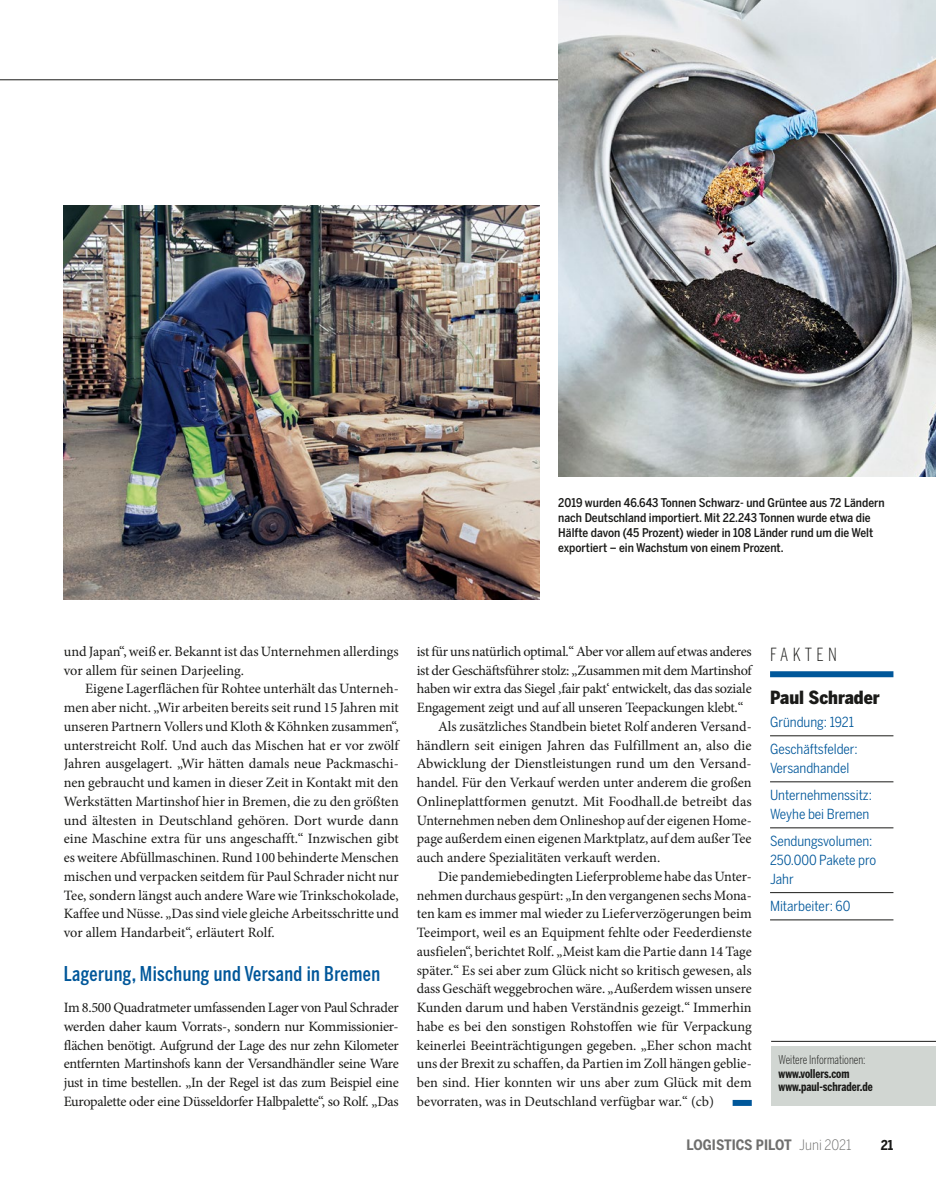
<style>
.page{position:relative;width:936px;height:1191px;background:#fff}
.page>*{position:absolute;margin:0;border:0;box-sizing:border-box;transform-origin:0 0}
.t1{font:500 20.25px "Benton Sans Compressed";letter-spacing:.02em;color:#00579a}
.t2{font:900 18px "Benton Sans Condensed";color:#1a1a18}
.t3{font:300 18px "Benton Sans Compressed";letter-spacing:.24em;color:#1a1a18}
.t4{font:14.25px/18.8px "Minion Pro";letter-spacing:-.005em;color:#1a1a18;text-align:justify}
.t5{font:700 14.25px "Benton Sans Condensed";color:#6f6f6e}
.t6{font:13.8px/27.3px "Benton Sans Condensed";color:#00579a}
.t7{font:700 13.5px "Benton Sans Condensed";color:#1a1a18}
.t8{font:500 12px/15px "Benton Sans Condensed";color:#1a1a18}
.t9{font:700 12px/13.5px "Benton Sans Compressed";color:#1a1a18}
.t10{font:300 12px "Benton Sans Compressed";color:#1a1a18}
.s1{font-weight:300}
</style>
<div class="page">
<div style="left:732px;top:1100px;width:19px;height:6px;background:#00579a"></div>
<div style="left:770px;top:671px;width:123px;height:6px;background:#00579a"></div>
<hr style="left:770px;top:735px;width:123px;height:1px;background:#1a1a18">
<hr style="left:770px;top:781px;width:123px;height:1px;background:#1a1a18">
<hr style="left:770px;top:827px;width:123px;height:1px;background:#1a1a18">
<hr style="left:770px;top:892px;width:123px;height:1px;background:#1a1a18">
<hr style="left:770px;top:919px;width:123px;height:1px;background:#1a1a18">
<div style="left:771px;top:1046px;width:164px;height:60px;background:#d1d6d2"></div>
<hr style="left:771px;top:1041px;width:164px;height:1px;background:#1a1a18">
<hr style="left:0;top:80px;width:935px;height:1px;background:#1a1a18">
<img style="left:64px;top:206px;width:475px;height:393px">
<img style="left:559px;top:0;width:376px;height:476px">
<p class="t8" style="left:558px;top:495px;width:328px">2019 wurden 46.643 Tonnen Schwarz- und Grüntee aus 72 Ländern nach Deutschland importiert. Mit 22.243 Tonnen wurde etwa die Hälfte davon (45 Prozent) wieder in 108 Länder rund um die Welt exportiert – ein Wachstum von einem Prozent.</p>
<p class="t4" style="left:64px;top:642px;width:336px">und Japan“, weiß er. Bekannt ist das Unternehmen allerdings vor allem für seinen Darjeeling.</p>
<p class="t4" style="left:64px;top:679px;width:336px;text-indent:21px">Eigene Lagerflächen für Rohtee unterhält das Unterneh&shy;men aber nicht. „Wir arbeiten bereits seit rund 15 Jahren mit unseren Partnern Vollers und Kloth &amp; Köhnken zusammen“, unterstreicht Rolf. Und auch das Mischen hat er vor zwölf Jahren ausgelagert. „Wir hätten damals neue Packmaschi&shy;nen gebraucht und kamen in dieser Zeit in Kontakt mit den Werkstätten Martinshof hier in Bremen, die zu den größten und ältesten in Deutschland gehören. Dort wurde dann eine Maschine extra für uns angeschafft.“ Inzwischen gibt es weitere Abfüllmaschinen. Rund 100 behinderte Menschen mischen und verpacken seitdem für Paul Schrader nicht nur Tee, sondern längst auch andere Ware wie Trinkschokolade, Kaffee und Nüsse. „Das sind viele gleiche Arbeitsschritte und vor allem Handarbeit“, erläutert Rolf.</p>
<h1 class="t1" style="left:64px;top:961px;width:318px">Lagerung, Mischung und Versand in Bremen</h1>
<p class="t4" style="left:64px;top:998px;width:336px">Im 8.500 Quadratmeter umfassenden Lager von Paul Schrader werden daher kaum Vorrats-, sondern nur Kommissionier&shy;flächen benötigt. Aufgrund der Lage des nur zehn Kilometer entfernten Martinshofs kann der Versandhändler seine Ware just in time bestellen. „In der Regel ist das zum Beispiel eine Europalette oder eine Düsseldorfer Halbpalette“, so Rolf. „Das</p>
<p class="t4" style="left:417px;top:642px;width:336px">ist für uns natürlich optimal.“ Aber vor allem auf etwas anderes</p>
<p class="t4" style="left:417px;top:660px;width:336px">ist der Geschäftsführer stolz: „Zusammen mit dem Martinshof</p>
<p class="t4" style="left:417px;top:679px;width:336px">haben wir extra das Siegel ‚fair pakt‘ entwickelt, das das soziale</p>
<p class="t4" style="left:417px;top:698px;width:328px">Engagement zeigt und auf all unseren Teepackungen klebt.“</p>
<p class="t4" style="left:438px;top:717px;width:315px">Als zusätzliches Standbein bietet Rolf anderen Versand-</p>
<p class="t4" style="left:417px;top:735px;width:336px">händlern seit einigen Jahren das Fulfillment an, also die</p>
<p class="t4" style="left:417px;top:754px;width:336px">Abwicklung der Dienstleistungen rund um den Versand-</p>
<p class="t4" style="left:417px;top:773px;width:336px">handel. Für den Verkauf werden unter anderem die großen</p>
<p class="t4" style="left:417px;top:792px;width:336px">Onlineplattformen genutzt. Mit Foodhall.de betreibt das</p>
<p class="t4" style="left:417px;top:810px;width:336px">Unternehmen neben dem Onlineshop auf der eigenen Home-</p>
<p class="t4" style="left:417px;top:829px;width:336px">page außerdem einen eigenen Marktplatz, auf dem außer Tee</p>
<p class="t4" style="left:417px;top:848px;width:245px">auch andere Spezialitäten verkauft werden.</p>
<p class="t4" style="left:438px;top:867px;width:315px">Die pandemiebedingten Lieferprobleme habe das Unter-</p>
<p class="t4" style="left:417px;top:885px;width:336px">nehmen durchaus gespürt: „In den vergangenen sechs Mona-</p>
<p class="t4" style="left:417px;top:904px;width:336px">ten kam es immer mal wieder zu Lieferverzögerungen beim</p>
<p class="t4" style="left:417px;top:923px;width:336px">Teeimport, weil es an Equipment fehlte oder Feederdienste</p>
<p class="t4" style="left:417px;top:942px;width:336px">ausfielen“, berichtet Rolf. „Meist kam die Partie dann 14 Tage</p>
<p class="t4" style="left:417px;top:960px;width:336px">später.“ Es sei aber zum Glück nicht so kritisch gewesen, als</p>
<p class="t4" style="left:417px;top:979px;width:336px">dass Geschäft weggebrochen wäre. „Außerdem wissen unsere</p>
<p class="t4" style="left:417px;top:998px;width:336px">Kunden darum und haben Verständnis gezeigt.“ Immerhin</p>
<p class="t4" style="left:417px;top:1017px;width:336px">habe es bei den sonstigen Rohstoffen wie für Verpackung</p>
<p class="t4" style="left:417px;top:1035px;width:336px">keinerlei Beeinträchtigungen gegeben. „Eher schon macht</p>
<p class="t4" style="left:417px;top:1054px;width:336px">uns der Brexit zu schaffen, da Partien im Zoll hängen geblie-</p>
<p class="t4" style="left:417px;top:1073px;width:336px">ben sind. Hier konnten wir uns aber zum Glück mit dem</p>
<p class="t4" style="left:417px;top:1092px;width:299px">bevorraten, was in Deutschland verfügbar war.“ (cb)</p>
<p class="t3" style="left:770px;top:643px;width:68px">FAKTEN</p>
<p class="t2" style="left:770px;top:686px;width:111px">Paul Schrader</p>
<p class="t6" style="left:770px;top:708px;width:89px">Gründung: 1921<br>Geschäftsfelder:</p>
<p class="t6" style="left:770px;top:754px;width:103px">Versandhandel<br>Unternehmenssitz:</p>
<p class="t6" style="left:770px;top:800px;width:104px">Weyhe bei Bremen<br>Sendungsvolumen:</p>
<p class="t6" style="left:770px;top:850px;width:108px;line-height:18.8px">250.000 Pakete pro<br>Jahr</p>
<p class="t6" style="left:770px;top:892px;width:82px">Mitarbeiter: 60</p>
<p class="t10" style="left:778px;top:1052px;width:88px">Weitere Informationen:</p>
<p class="t9" style="left:778px;top:1067px;width:96px">www.vollers.com www.paul-schrader.de</p>
<p class="t5" style="left:686px;top:1136px;width:166px">LOGISTICS PILOT <span class="s1">Juni 2021</span></p>
<p class="t7" style="left:880px;top:1137px;width:14px">21</p>
</div>
